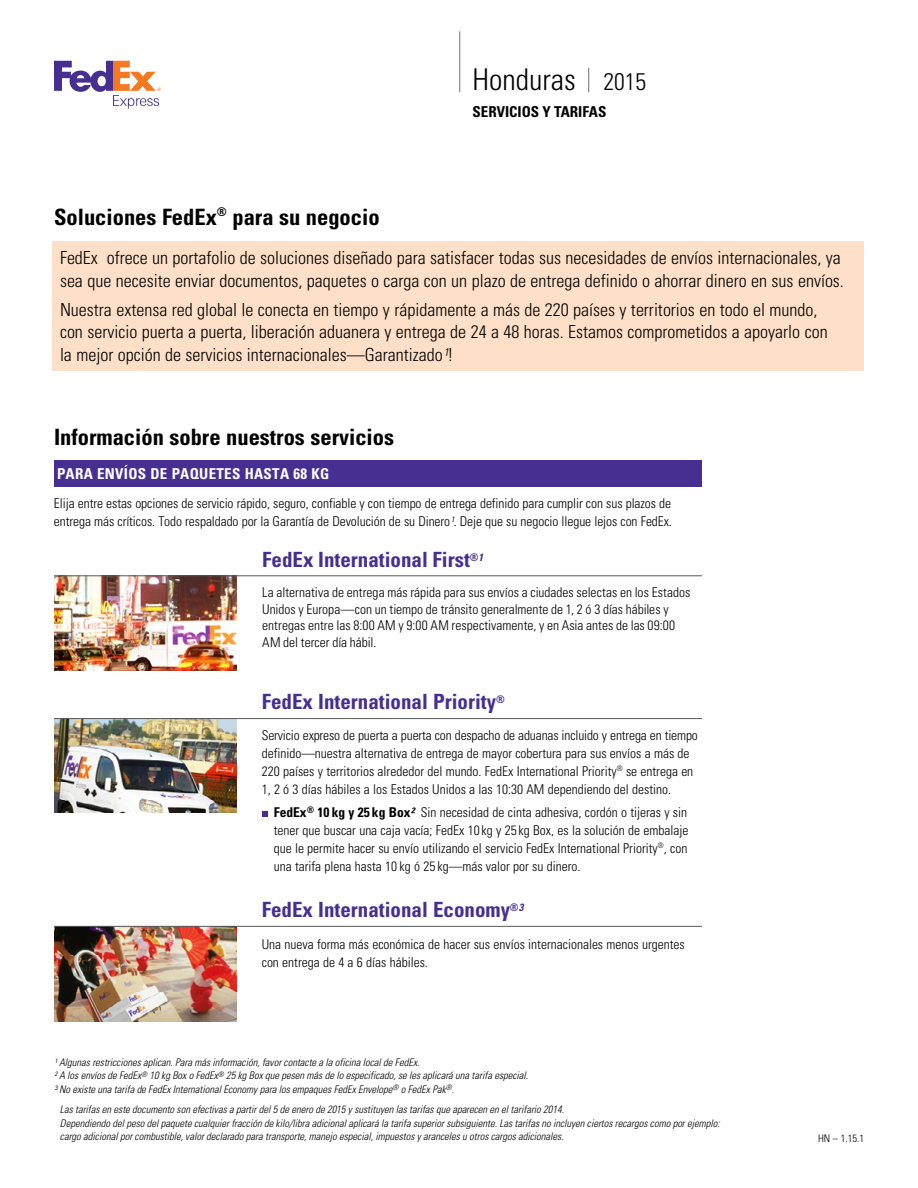
<style>
.page{position:relative;width:918px;height:1188px;background:#fff}
.page>*{position:absolute;margin:0;border:0;box-sizing:border-box;transform-origin:0 0}
.t1{font:300 condensed 30px "Univers";color:#000}
.t2{font:700 condensed 22.5px "Univers";color:#000}
.t3{font:700 condensed 21px "Univers";color:#472f92}
.t4{font:300 condensed 18px/22.5px "Univers";color:#000}
.t5{font:700 condensed 15px "Univers";letter-spacing:.02em;color:#fff}
.t6{font:700 condensed 15px "Univers";color:#000}
.t7{font:300 condensed 13.5px/18px "Univers";color:#000}
.t8{font:italic 300 condensed 10.5px/13.5px "Univers";color:#000}
.t9{font:300 condensed 10.5px "Univers";color:#000}
.s1{font-size:24px}
.s2{font-style:italic}
.s3{font-weight:700}
.s4{font-weight:700;font-style:italic}
</style>
<div class="page">
<svg style="left:54px;top:61px;width:107px;height:48px"></svg>
<hr style="left:459px;top:31px;width:1px;height:61px;background:#6d6e71">
<svg style="left:588px;top:68px;width:1px;height:24px"></svg>
<img style="left:54px;top:576px;width:182px;height:94px">
<img style="left:54px;top:719px;width:182px;height:94px">
<img style="left:54px;top:927px;width:182px;height:94px">
<hr style="left:54px;top:575px;width:648px;height:1px;background:#58595b">
<hr style="left:54px;top:718px;width:648px;height:1px;background:#58595b">
<svg style="left:262px;top:811px;width:5px;height:6px"></svg>
<hr style="left:54px;top:926px;width:648px;height:1px;background:#58595b">
<div style="left:54px;top:460px;width:648px;height:27px;background:#472f92"></div>
<div style="left:52px;top:242px;width:812px;height:129px;background:#fee0c8"></div>
<h2 class="t2" style="left:54px;top:204px;width:327px">Soluciones FedEx<sup>®</sup> para su negocio</h2>
<h1 class="t1" style="left:472px;top:61px;width:175px">Honduras <span class="s1">2015</span></h1>
<p class="t6" style="left:472px;top:102px;width:135px">SERVICIOS Y TARIFAS</p>
<p class="t4" style="left:60px;top:247px;width:785px">FedEx ofrece un portafolio de soluciones diseñado para satisfacer todas sus necesidades de envíos internacionales, ya sea que necesite enviar documentos, paquetes o carga con un plazo de entrega definido o ahorrar dinero en sus envíos.</p>
<p class="t4" style="left:60px;top:298px;width:769px">Nuestra extensa red global le conecta en tiempo y rápidamente a más de 220 países y territorios en todo el mundo, con servicio puerta a puerta, liberación aduanera y entrega de 24 a 48 horas. Estamos comprometidos a apoyarlo con la mejor opción de servicios internacionales—Garantizado<span class="s2">¹</span>!</p>
<h2 class="t2" style="left:54px;top:423px;width:342px">Información sobre nuestros servicios</h2>
<p class="t5" style="left:57px;top:464px;width:274px">PARA ENVÍOS DE PAQUETES HASTA 68 KG</p>
<p class="t7" style="left:54px;top:494px;width:619px">Elija entre estas opciones de servicio rápido, seguro, confiable y con tiempo de entrega definido para cumplir con sus plazos de entrega más críticos. Todo respaldado por la Garantía de Devolución de su Dinero<span class="s2">¹</span>. Deje que su negocio llegue lejos con FedEx.</p>
<h3 class="t3" style="left:262px;top:547px;width:223px">FedEx International First<sup>®</sup><sup>1</sup></h3>
<p class="t7" style="left:262px;top:584px;width:430px;line-height:16.5px">La alternativa de entrega más rápida para sus envíos a ciudades selectas en los Estados Unidos y Europa—con un tiempo de tránsito generalmente de 1, 2 ó 3 días hábiles y entregas entre las 8:00 AM y 9:00 AM respectivamente, y en Asia antes de las 09:00<br>AM del tercer día hábil.</p>
<h3 class="t3" style="left:262px;top:689px;width:244px">FedEx International Priority<sup>®</sup></h3>
<p class="t7" style="left:262px;top:727px;width:438px">Servicio expreso de puerta a puerta con despacho de aduanas incluido y entrega en tiempo definido—nuestra alternativa de entrega de mayor cobertura para sus envíos a más de 220 países y territorios alrededor del mundo. FedEx International Priority<sup>®</sup> se entrega en 1, 2 ó 3 días hábiles a los Estados Unidos a las 10:30 AM dependiendo del destino.</p>
<p class="t7" style="left:274px;top:803px;width:416px;text-align:justify"><span class="s3">FedEx</span><sup>®</sup> <span class="s3">10 kg y 25 kg Box</span><span class="s4">²</span> Sin necesidad de cinta adhesiva, cordón o tijeras y sin tener que buscar una caja vacía; FedEx 10 kg y 25 kg Box, es la solución de embalaje que le permite hacer su envío utilizando el servicio FedEx International Priority<sup>®</sup>, con una tarifa plena hasta 10 kg ó 25 kg—más valor por su dinero.</p>
<h3 class="t3" style="left:262px;top:897px;width:263px">FedEx International Economy<sup>®</sup><sup>3</sup></h3>
<p class="t7" style="left:262px;top:935px;width:425px">Una nueva forma más económica de hacer sus envíos internacionales menos urgentes con entrega de 4 a 6 días hábiles.</p>
<p class="t8" style="left:54px;top:1055px;width:476px">¹ Algunas restricciones aplican. Para más información, favor contacte a la oficina local de FedEx.<br>² A los envíos de FedEx<sup>®</sup> 10 kg Box o FedEx<sup>®</sup> 25 kg Box que pesen más de lo especificado, se les aplicará una tarifa especial.<br>³ No existe una tarifa de FedEx International Economy para los empaques FedEx Envelope<sup>®</sup> o FedEx Pak<sup>®</sup>.</p>
<p class="t8" style="left:60px;top:1103px;width:661px">Las tarifas en este documento son efectivas a partir del 5 de enero de 2015 y sustituyen las tarifas que aparecen en el tarifario 2014.<br>Dependiendo del peso del paquete cualquier fracción de kilo/libra adicional aplicará la tarifa superior subsiguiente. Las tarifas no incluyen ciertos recargos como por ejemplo: cargo adicional por combustible, valor declarado para transporte, manejo especial, impuestos y aranceles u otros cargos adicionales.</p>
<p class="t9" style="left:818px;top:1132px;width:47px">HN – 1.15.1</p>
</div>
